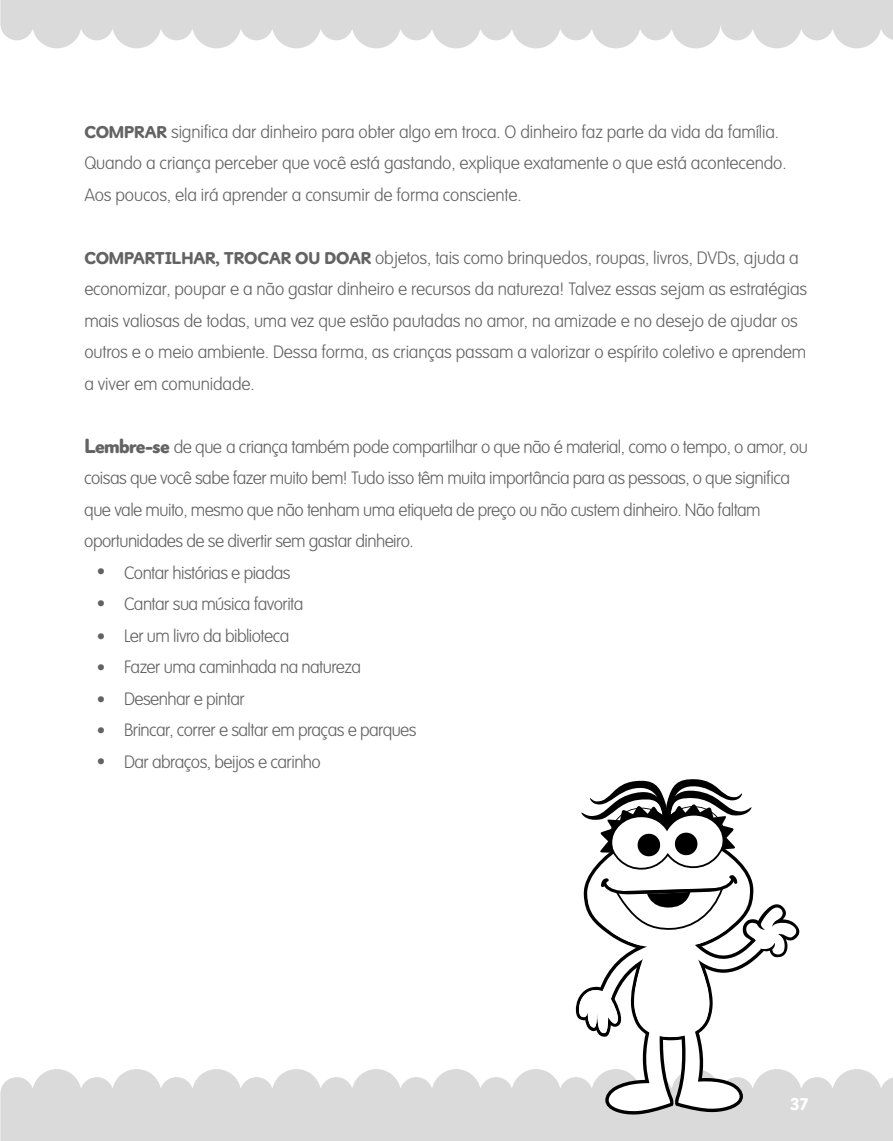
<style>
.page{position:relative;width:893px;height:1141px;background:#fff}
.page>*{position:absolute;margin:0;border:0;box-sizing:border-box;transform-origin:0 0}
.t1{font:100 21px/31.7px "Sesame Wkshp";color:#646363;text-align:justify}
.t2{font:100 17.5px/31.5px "Sesame Wkshp";letter-spacing:-.02em;color:#646363}
.t3{font:900 17.5px "Sesame Teaching";color:#fff}
.s1{font-family:"Sesame Teaching";font-weight:900}
.s2{font-family:"Sesame Teaching";font-weight:900;font-size:21px}
</style>
<div class="page">
<svg style="left:0;top:1069px;width:893px;height:72px;fill:#dadada"></svg>
<svg style="left:0;top:0;width:893px;height:48px;fill:#dadada"></svg>
<svg style="left:576px;top:779px;width:224px;height:336px"></svg>
<p class="t2" style="left:84px;top:116px;width:704px"><span class="s1">COMPRAR</span> significa dar dinheiro para obter algo em troca. O dinheiro faz parte da vida da família.<br>Quando a criança perceber que você está gastando, explique exatamente o que está acontecendo.<br>Aos poucos, ela irá aprender a consumir de forma consciente.</p>
<p class="t2" style="left:84px;top:242px;width:724px"><span class="s1">COMPARTILHAR, TROCAR OU DOAR</span> objetos, tais como brinquedos, roupas, livros, DVDs, ajuda a economizar, poupar e a não gastar dinheiro e recursos da natureza! Talvez essas sejam as estratégias mais valiosas de todas, uma vez que estão pautadas no amor, na amizade e no desejo de ajudar os outros e o meio ambiente. Dessa forma, as crianças passam a valorizar o espírito coletivo e aprendem a viver em comunidade.</p>
<p class="t2" style="left:84px;top:431px;width:725px"><span class="s2">Lembre-se</span> de que a criança também pode compartilhar o que não é material, como o tempo, o amor, ou</p>
<p class="t2" style="left:84px;top:462px;width:707px">coisas que você sabe fazer muito bem! Tudo isso têm muita importância para as pessoas, o que significa</p>
<p class="t2" style="left:84px;top:494px;width:678px">que vale muito, mesmo que não tenham uma etiqueta de preço ou não custem dinheiro. Não faltam</p>
<p class="t2" style="left:84px;top:525px;width:331px">oportunidades de se divertir sem gastar dinheiro.</p>
<p class="t2" style="left:124px;top:557px;width:168px">Contar histórias e piadas</p>
<p class="t2" style="left:124px;top:588px;width:181px">Cantar sua música favorita</p>
<p class="t2" style="left:124px;top:620px;width:167px">Ler um livro da biblioteca</p>
<p class="t2" style="left:124px;top:651px;width:238px">Fazer uma caminhada na natureza</p>
<p class="t2" style="left:124px;top:683px;width:122px">Desenhar e pintar</p>
<p class="t2" style="left:124px;top:714px;width:294px">Brincar, correr e saltar em praças e parques</p>
<p class="t2" style="left:124px;top:746px;width:198px">Dar abraços, beijos e carinho</p>
<p class="t1" style="left:96px;top:556px;width:12px">• • • • • • •</p>
<p class="t3" style="left:790px;top:1094px;width:20px">37</p>
</div>
